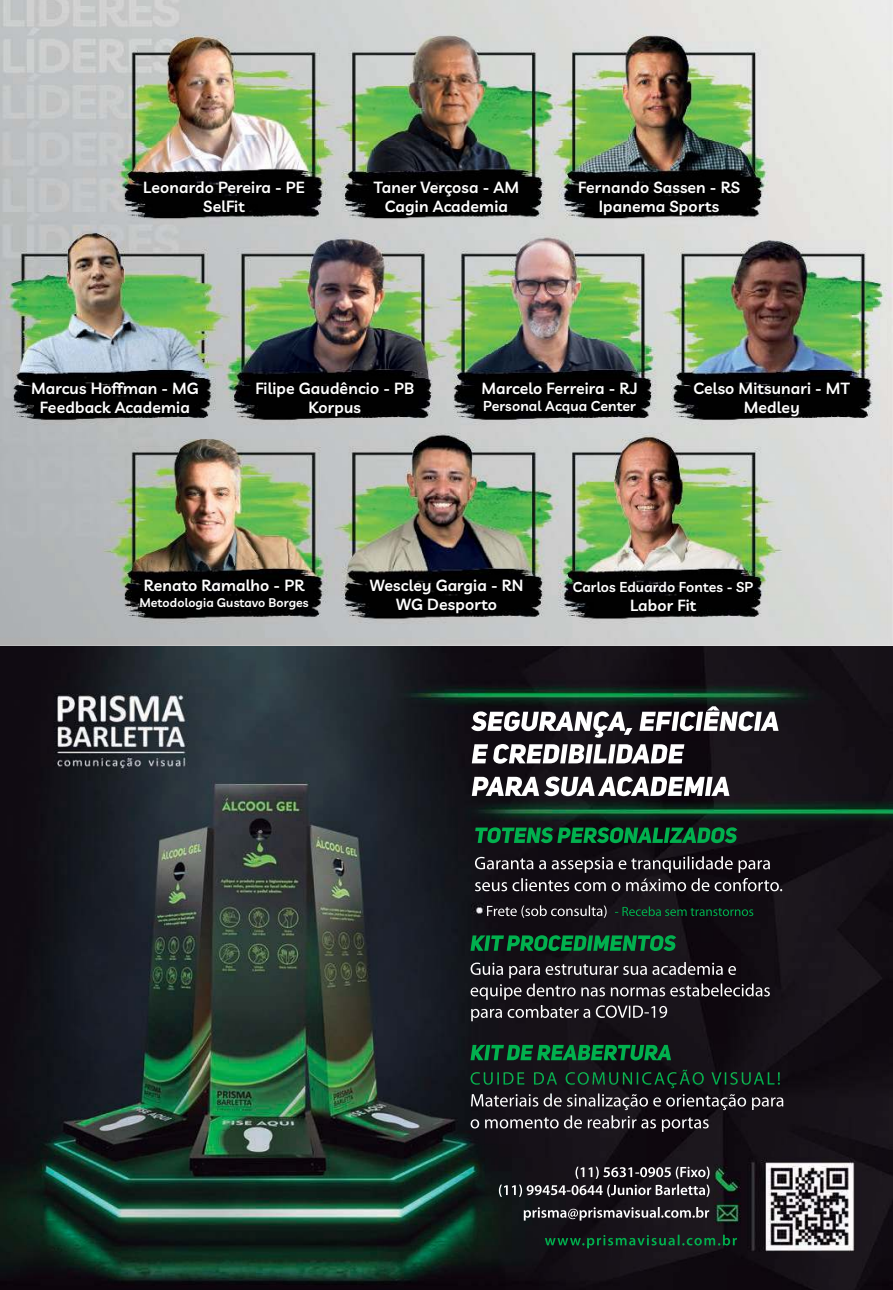
<style>
.page{position:relative;width:893px;height:1290px;background:#fff}
.page>*{position:absolute;margin:0;border:0;box-sizing:border-box;transform-origin:0 0}
.t1{font:600 15.75px/18.9px "Livvic";letter-spacing:.01em;color:#fff;text-align:center}
.t2{font:600 14px "Livvic";letter-spacing:.01em;color:#fff}
.t3{font:600 12.25px "Livvic";letter-spacing:.01em;color:#fff}
</style>
<div class="page">
<img style="left:0;top:0;width:893px;height:646px">
<img style="left:0;top:646px;width:893px;height:644px">
<img style="left:471px;top:706px;width:308px;height:57px">
<img style="left:475px;top:857px;width:99px;height:12px">
<img style="left:475px;top:827px;width:262px;height:16px">
<img style="left:471px;top:962px;width:101px;height:16px">
<img style="left:470px;top:935px;width:206px;height:16px">
<img style="left:471px;top:1072px;width:219px;height:16px">
<img style="left:470px;top:1045px;width:201px;height:15px">
<img style="left:575px;top:1166px;width:127px;height:13px">
<img style="left:524px;top:1207px;width:78px;height:13px">
<img style="left:545px;top:1235px;width:112px;height:13px">
<p class="t1" style="left:143px;top:177px;width:163px">Leonardo Pereira - PE<br>SelFit</p>
<p class="t1" style="left:374px;top:177px;width:147px">Taner Verçosa - AM<br>Cagin Academia</p>
<p class="t1" style="left:578px;top:177px;width:163px">Fernando Sassen - RS<br>Ipanema Sports</p>
<p class="t1" style="left:31px;top:378px;width:169px">Marcus Hoffman - MG<br>Feedback Academia</p>
<p class="t1" style="left:255px;top:378px;width:160px">Filipe Gaudêncio - PB<br>Korpus</p>
<p class="t1" style="left:481px;top:378px;width:158px">Marcelo Ferreira - RJ</p>
<p class="t2" style="left:483px;top:395px;width:154px">Personal Acqua Center</p>
<p class="t1" style="left:694px;top:378px;width:158px">Celso Mitsunari - MT<br>Medley</p>
<p class="t1" style="left:144px;top:574px;width:162px">Renato Ramalho - PR</p>
<p class="t3" style="left:139px;top:593px;width:171px">Metodologia Gustavo Borges</p>
<p class="t1" style="left:370px;top:574px;width:155px">Wescley Gargia - RN<br>WG Desporto</p>
<p class="t2" style="left:573px;top:576px;width:182px">Carlos Eduardo Fontes - SP</p>
<p class="t1" style="left:630px;top:594px;width:68px">Labor Fit</p>
</div>
